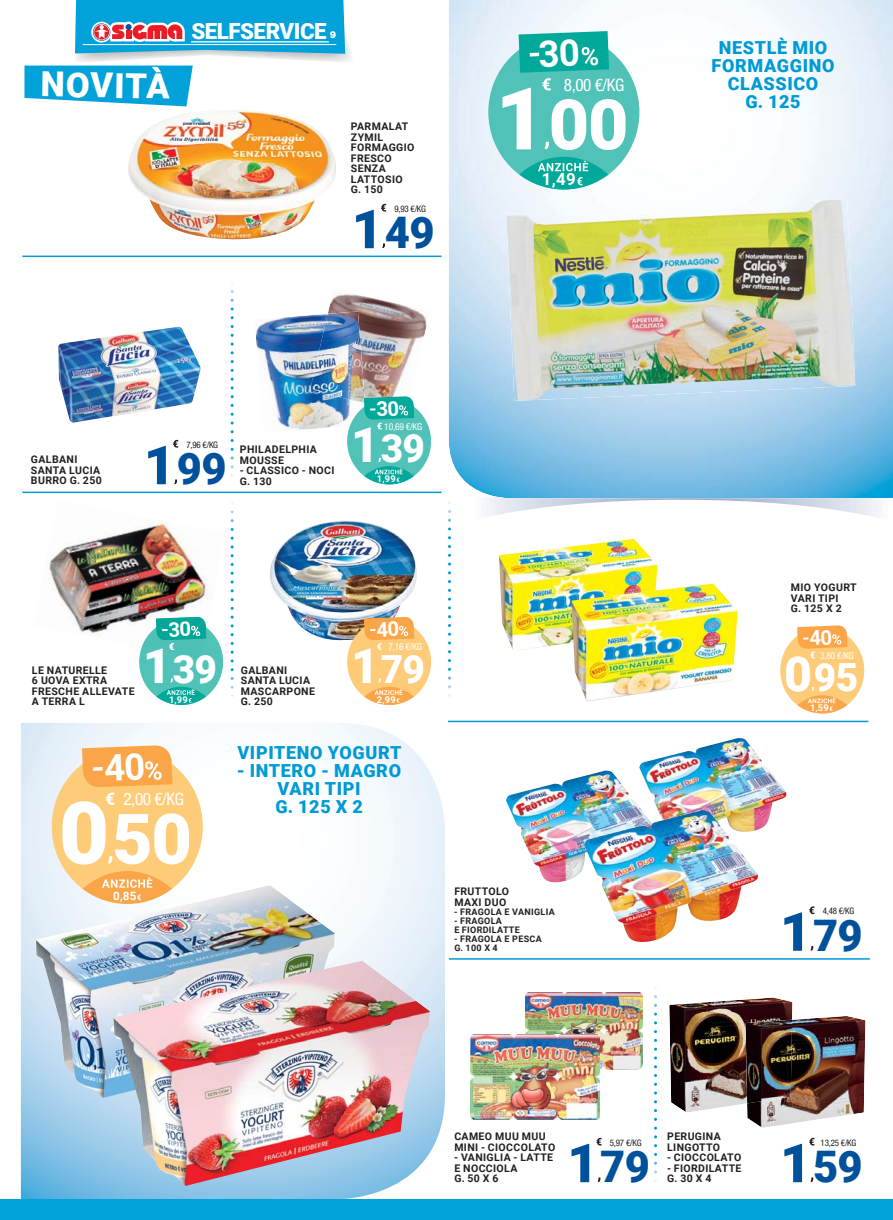
<style>
.page{position:relative;width:893px;height:1220px;background:#fff}
.page>*{position:absolute;margin:0;border:0;box-sizing:border-box;transform-origin:0 0}
.t1{font:900 69.9px "Roboto";color:#fff}
.t2{font:900 43.5px "Roboto";letter-spacing:-.015em;color:#00519c}
.t3{font:900 38.85px "Roboto";letter-spacing:-.015em;color:#fff}
.t4{font:900 34.5px "Roboto";color:#fff}
.t5{font:900 22.35px "Roboto";letter-spacing:-.02em;color:#fff}
.t6{font:900 18px/18px "Roboto";letter-spacing:.035em;color:#009ad5;text-align:center}
.t7{font:condensed 17.1px "Helvetica Neue LT Std";letter-spacing:-.025em;color:#fff}
.t8{font:700 16.8px "Roboto";color:#fff}
.t9{font:700 11.55px "Roboto";color:#fff}
.t10{font:700 10.5px/10.5px "Roboto";letter-spacing:.035em;color:#231f20}
.t11{font:condensed 9.6px "Helvetica Neue LT Std";letter-spacing:-.025em;color:#fff}
.t12{font:900 9.6px "Helvetica Neue LT Std";color:#fff}
.t13{font:700 9.3px "Roboto";letter-spacing:.03em;color:#fff}
.t14{font:700 9px/9px "Roboto";letter-spacing:.035em;color:#231f20}
.t15{font:condensed 9px "Helvetica Neue LT Std";letter-spacing:-.025em;color:#231f20}
.s1{font-size:54px}
.s2{font-size:86.7px}
.s3{font-size:48.15px}
</style>
<div class="page">
<img style="left:448px;top:0;width:444px;height:492px">
<img style="left:21px;top:723px;width:424px;height:476px">
<svg style="left:230px;top:493px;width:3px;height:204px"></svg>
<svg style="left:230px;top:282px;width:3px;height:72px"></svg>
<svg style="left:230px;top:360px;width:3px;height:117px"></svg>
<svg style="left:654px;top:987px;width:2px;height:72px"></svg>
<svg style="left:654px;top:1065px;width:2px;height:117px"></svg>
<svg style="left:448px;top:580px;width:3px;height:117px"></svg>
<svg style="left:448px;top:492px;width:444px;height:82px"></svg>
<hr style="left:448px;top:720px;width:420px;height:2px;background:#009ad5">
<hr style="left:22px;top:491px;width:419px;height:2px;background:#009ad5">
<hr style="left:22px;top:255px;width:419px;height:2px;background:#009ad5">
<hr style="left:448px;top:958px;width:421px;height:1px;background:#009ad5">
<div style="left:0;top:1199px;width:892px;height:21px;background:#00a2d9"></div>
<svg style="left:75px;top:0;width:270px;height:54px;background:#2da3d0"></svg>
<div style="left:139px;top:619px;width:84px;height:86px;background:#51c2b7;border-radius:50%"></div>
<img style="left:49px;top:523px;width:172px;height:124px">
<img style="left:142px;top:627px;width:65px;height:20px">
<svg style="left:142px;top:678px;width:78px;height:27px"></svg>
<img style="left:328px;top:294px;width:99px;height:119px">
<img style="left:256px;top:314px;width:111px;height:117px">
<img style="left:310px;top:311px;width:55px;height:92px">
<div style="left:347px;top:398px;width:84px;height:86px;background:#51c2b7;border-radius:50%"></div>
<svg style="left:350px;top:458px;width:78px;height:26px"></svg>
<svg style="left:596px;top:1137px;width:5px;height:8px"></svg>
<img style="left:525px;top:992px;width:117px;height:77px">
<img style="left:470px;top:1034px;width:129px;height:85px">
<svg style="left:809px;top:1137px;width:5px;height:8px"></svg>
<img style="left:669px;top:997px;width:123px;height:115px">
<img style="left:746px;top:1015px;width:119px;height:112px">
<img style="left:745px;top:1019px;width:46px;height:78px">
<svg style="left:809px;top:906px;width:5px;height:8px"></svg>
<img style="left:506px;top:770px;width:133px;height:112px">
<img style="left:639px;top:738px;width:147px;height:92px">
<img style="left:584px;top:810px;width:173px;height:132px">
<svg style="left:381px;top:204px;width:5px;height:7px"></svg>
<svg style="left:382px;top:243px;width:3px;height:5px"></svg>
<img style="left:128px;top:110px;width:208px;height:129px">
<svg style="left:24px;top:66px;width:169px;height:40px;background:#1dacdd"></svg>
<img style="left:499px;top:539px;width:158px;height:111px">
<img style="left:571px;top:583px;width:166px;height:118px">
<div style="left:780px;top:627px;width:83px;height:86px;background:#fecb79;border-radius:50%"></div>
<svg style="left:783px;top:687px;width:78px;height:26px"></svg>
<div style="left:52px;top:749px;width:151px;height:155px;background:#fecb79;border-radius:50%"></div>
<svg style="left:108px;top:856px;width:4px;height:7px"></svg>
<svg style="left:52px;top:871px;width:151px;height:14px"></svg>
<img style="left:270px;top:520px;width:146px;height:120px">
<div style="left:347px;top:619px;width:84px;height:86px;background:#fecb79;border-radius:50%"></div>
<svg style="left:350px;top:678px;width:78px;height:27px"></svg>
<svg style="left:173px;top:440px;width:5px;height:7px"></svg>
<svg style="left:174px;top:479px;width:3px;height:5px"></svg>
<img style="left:58px;top:327px;width:142px;height:95px">
<div style="left:488px;top:35px;width:151px;height:154px;background:#51c2b7;border-radius:50%"></div>
<svg style="left:544px;top:142px;width:4px;height:7px"></svg>
<svg style="left:488px;top:157px;width:151px;height:32px"></svg>
<img style="left:506px;top:199px;width:349px;height:202px">
<img style="left:36px;top:885px;width:298px;height:213px">
<img style="left:113px;top:960px;width:316px;height:225px">
<svg style="left:150px;top:616px;width:56px;height:35px"></svg>
<svg style="left:364px;top:396px;width:50px;height:33px"></svg>
<svg style="left:796px;top:625px;width:51px;height:33px"></svg>
<svg style="left:82px;top:745px;width:90px;height:60px"></svg>
<svg style="left:364px;top:616px;width:50px;height:34px"></svg>
<svg style="left:518px;top:31px;width:91px;height:59px"></svg>
<h3 class="t4" style="left:41px;top:64px;width:130px;rotate:1deg">NOVITÀ</h3>
<h3 class="t5" style="left:191px;top:18px;width:137px">SELF SERVICE</h3>
<p class="t12" style="left:330px;top:31px;width:8px">9</p>
<p class="t10" style="left:351px;top:121px;width:65px">PARMALAT<br>ZYMIL<br>FORMAGGIO<br>FRESCO<br>SENZA<br>LATTOSIO<br>G. 150</p>
<h2 class="t2" style="left:351px;top:208px;width:84px"><span class="s1">1</span>49</h2>
<p class="t15" style="left:394px;top:205px;width:33px">9,93 €/KG</p>
<h3 class="t7" style="left:563px;top:79px;width:62px">8,00 €/KG</h3>
<h1 class="t1" style="left:495px;top:85px;width:134px"><span class="s2">1</span>00</h1>
<h3 class="t8" style="left:541px;top:170px;width:35px">1,49</h3>
<p class="t10" style="left:31px;top:454px;width:72px">GALBANI<br>SANTA LUCIA<br>BURRO G. 250</p>
<p class="t15" style="left:186px;top:441px;width:33px">7,96 €/KG</p>
<h2 class="t2" style="left:144px;top:444px;width:84px"><span class="s1">1</span>99</h2>
<p class="t10" style="left:240px;top:444px;width:79px">PHILADELPHIA<br>MOUSSE</p>
<p class="t10" style="left:240px;top:465px;width:96px">- CLASSICO - NOCI<br>G. 130</p>
<p class="t11" style="left:384px;top:423px;width:39px">10,69 €/KG</p>
<h3 class="t3" style="left:351px;top:426px;width:75px"><span class="s3">1</span>39</h3>
<p class="t13" style="left:377px;top:473px;width:20px">1,99</p>
<p class="t10" style="left:32px;top:665px;width:104px">LE NATURELLE<br>6 UOVA EXTRA<br>FRESCHE ALLEVATE<br>A TERRA L</p>
<h3 class="t3" style="left:143px;top:646px;width:75px"><span class="s3">1</span>39</h3>
<p class="t13" style="left:169px;top:694px;width:20px">1,99</p>
<h3 class="t7" style="left:123px;top:793px;width:62px">2,00 €/KG</h3>
<h1 class="t1" style="left:59px;top:799px;width:134px"><span class="s2">0</span>50</h1>
<p class="t9" style="left:113px;top:889px;width:25px">0,85</p>
<p class="t10" style="left:241px;top:665px;width:76px">GALBANI<br>SANTA LUCIA<br>MASCARPONE<br>G. 250</p>
<p class="t11" style="left:388px;top:643px;width:35px">7,16 €/KG</p>
<h3 class="t3" style="left:351px;top:646px;width:75px"><span class="s3">1</span>79</h3>
<p class="t13" style="left:377px;top:694px;width:20px">2,99</p>
<h3 class="t6" style="left:237px;top:744px;width:165px">VIPITENO YOGURT</h3>
<h3 class="t6" style="left:237px;top:762px;width:166px">- INTERO - MAGRO<br>VARI TIPI<br>G. 125 X 2</h3>
<p class="t10" style="left:454px;top:886px;width:56px">FRUTTOLO<br>MAXI DUO</p>
<p class="t14" style="left:454px;top:907px;width:102px">- FRAGOLA E VANIGLIA</p>
<p class="t14" style="left:454px;top:916px;width:67px">- FRAGOLA<br>E FIORDILATTE</p>
<p class="t14" style="left:454px;top:934px;width:89px">- FRAGOLA E PESCA<br>G. 100 X 4</p>
<h3 class="t6" style="left:711px;top:38px;width:124px">NESTLÈ MIO<br>FORMAGGINO<br>CLASSICO<br>G. 125</h3>
<p class="t10" style="left:790px;top:582px;width:67px">MIO YOGURT<br>VARI TIPI<br>G. 125 X 2</p>
<p class="t11" style="left:819px;top:652px;width:35px">3,80 €/KG</p>
<h3 class="t3" style="left:784px;top:655px;width:75px"><span class="s3">0</span>95</h3>
<p class="t13" style="left:809px;top:702px;width:20px">1,59</p>
<p class="t15" style="left:822px;top:907px;width:33px">4,48 €/KG</p>
<h2 class="t2" style="left:779px;top:910px;width:84px"><span class="s1">1</span>79</h2>
<p class="t10" style="left:454px;top:1131px;width:102px">CAMEO MUU MUU<br>MINI - CIOCCOLATO</p>
<p class="t10" style="left:454px;top:1152px;width:100px">- VANIGLIA - LATTE<br>E NOCCIOLA<br>G. 50 X 6</p>
<h2 class="t2" style="left:779px;top:1141px;width:84px"><span class="s1">1</span>59</h2>
<p class="t10" style="left:667px;top:1131px;width:55px">PERUGINA<br>LINGOTTO</p>
<p class="t10" style="left:666px;top:1152px;width:76px">- CIOCCOLATO</p>
<p class="t10" style="left:666px;top:1162px;width:76px">- FIORDILATTE<br>G. 30 X 4</p>
<p class="t15" style="left:609px;top:1139px;width:33px">5,97 €/KG</p>
<p class="t15" style="left:820px;top:1139px;width:37px">13,25 €/KG</p>
<h2 class="t2" style="left:567px;top:1141px;width:84px"><span class="s1">1</span>79</h2>
</div>
